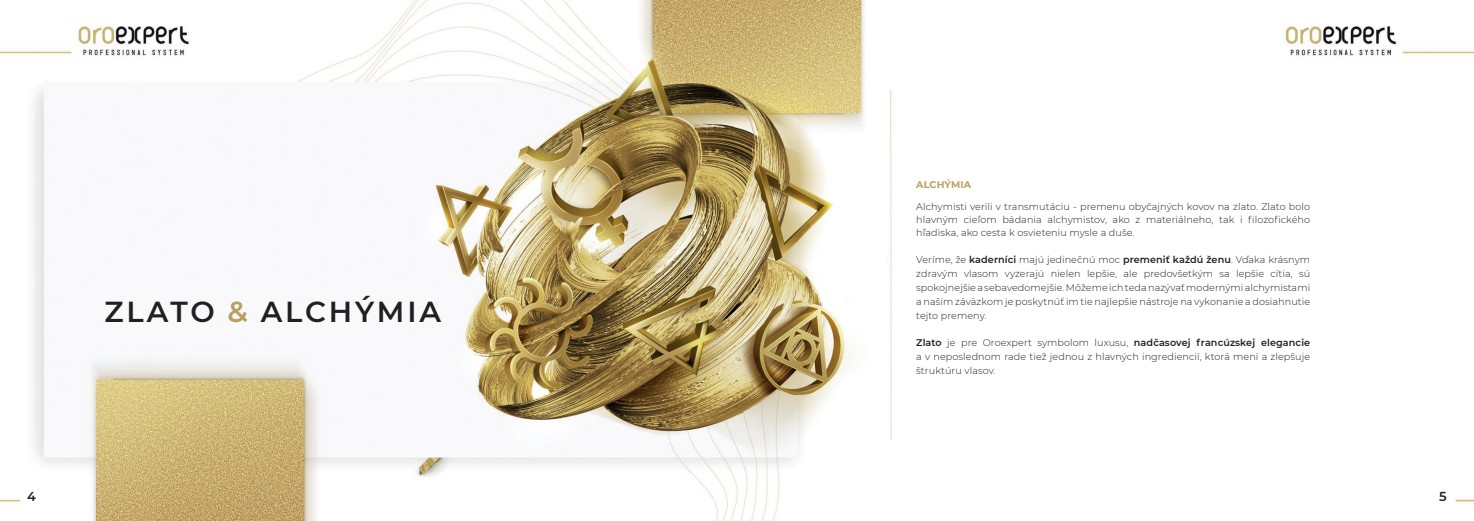
<style>
.page{position:relative;width:1474px;height:521px;background:#fff}
.page>*{position:absolute;margin:0;border:0;box-sizing:border-box;transform-origin:0 0}
.t1{font:600 28.88px "Montserrat";letter-spacing:.1em;color:#231f20}
.t2{font:600 12.86px "Montserrat";color:#231f20}
.t3{font:300 9.62px/14px "Montserrat";letter-spacing:.01em;color:#231f20;text-align:justify}
.t4{font:700 9.62px "Montserrat";letter-spacing:.01em;color:#b9a05e}
.s1{color:#b9a05e}
.s2{font-weight:600}
</style>
<div class="page">
<img style="left:0;top:0;width:1473px;height:521px">
<h2 class="t2" style="left:27px;top:487px;width:10px">4</h2>
<h1 class="t1" style="left:104px;top:291px;width:338px">ZLATO <span class="s1">&amp;</span> ALCHÝMIA</h1>
<p class="t4" style="left:916px;top:177px;width:56px">ALCHÝMIA</p>
<p class="t3" style="left:916px;top:199px;width:395px;line-height:13.1px">Alchymisti verili v transmutáciu - premenu obyčajných kovov na zlato. Zlato bolo hlavným cieľom bádania alchymistov, ako z materiálneho, tak i filozofického hľadiska, ako cesta k osvieteniu mysle a duše.</p>
<p class="t3" style="left:916px;top:252px;width:395px">Veríme, že <span class="s2">kaderníci</span> majú jedinečnú moc <span class="s2">premeniť každú ženu</span>. Vďaka krásnym zdravým vlasom vyzerajú nielen lepšie, ale predovšetkým sa lepšie cítia, sú spokojnejšie a sebavedomejšie. Môžeme ich teda nazývať modernými alchymistami a naším záväzkom je poskytnúť im tie najlepšie nástroje na vykonanie a dosiahnutie tejto premeny.</p>
<p class="t3" style="left:916px;top:335px;width:395px"><span class="s2">Zlato</span> je pre Oroexpert symbolom luxusu, <span class="s2">nadčasovej francúzskej elegancie </span>a v neposlednom rade tiež jednou z hlavných ingrediencií, ktorá mení a zlepšuje štruktúru vlasov.</p>
<h2 class="t2" style="left:1439px;top:487px;width:9px">5</h2>
</div>
